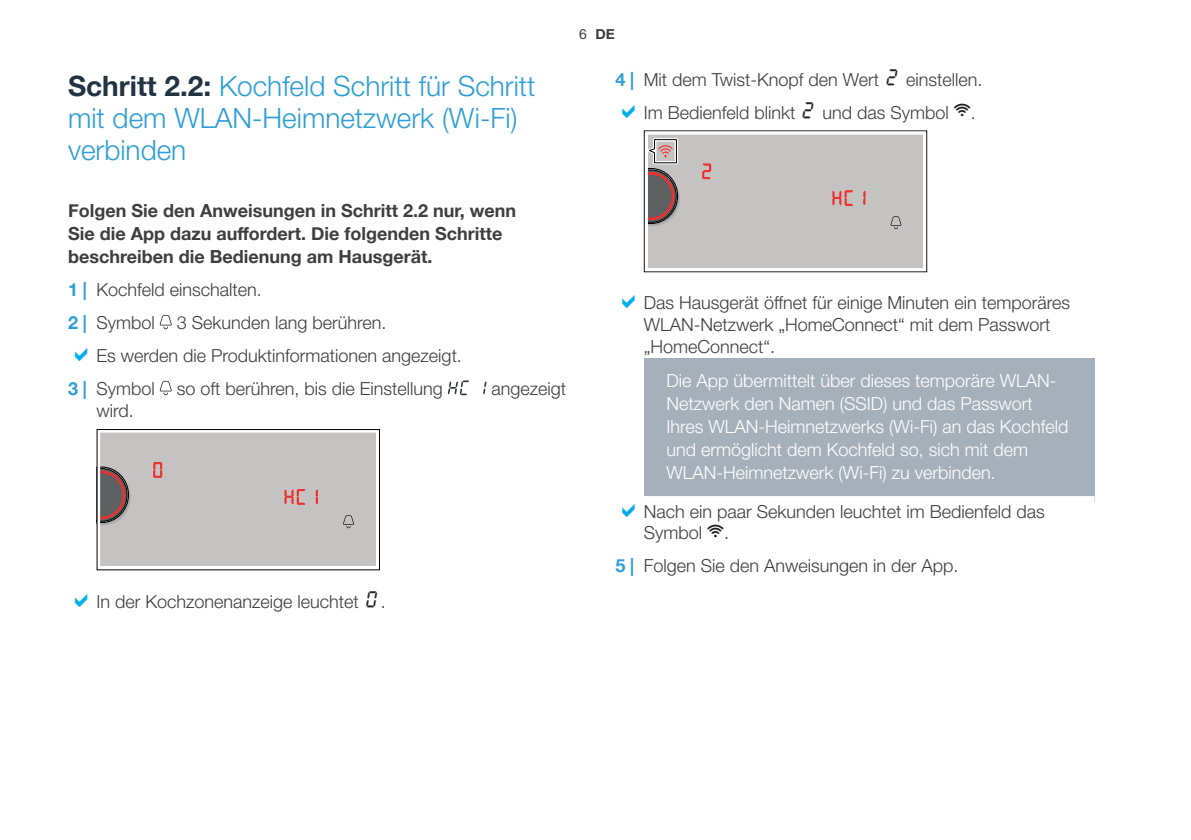
<style>
.page{position:relative;width:1191px;height:840px;background:#fff}
.page>*{position:absolute;margin:0;border:0;box-sizing:border-box;transform-origin:0 0}
.t1{font:300 28px/32px "Helvetica Neue";color:#2d9ed8}
.t2{font:300 18px/21.6px "Helvetica Neue";color:#3e3e3f}
.t3{font:300 18px/23px "Helvetica Neue";color:#fff}
.t4{font:700 18px/23px "Helvetica Neue";color:#3e3e3f}
.t5{font:700 14px "Helvetica Neue";color:#3e3e3f}
.s1{font-weight:700;color:#223444}
.s2{font-weight:400}
.s3{font-weight:700;color:#2d9ed8}
.s4{font-family:"BSH Symb All";font-weight:400;font-size:17.4px;color:#231f20}
</style>
<div class="page">
<svg style="left:160px;top:315px;width:12px;height:14px"></svg>
<svg style="left:160px;top:380px;width:12px;height:15px"></svg>
<svg style="left:448px;top:380px;width:21px;height:15px"></svg>
<svg style="left:483px;top:381px;width:3px;height:13px"></svg>
<svg style="left:96px;top:429px;width:283px;height:140px;background:#c3bfbe"></svg>
<div style="left:643px;top:358px;width:451px;height:143px;background:#a6b0bb"></div>
<div style="left:643px;top:496px;width:451px;height:10px;background:#fff"></div>
<svg style="left:643px;top:131px;width:283px;height:140px;background:#c4c0bf"></svg>
<h1 class="t1" style="left:68px;top:68px;width:469px"><span class="s1">Schritt 2.2:</span> Kochfeld Schritt für Schritt mit dem WLAN-Heimnetzwerk (Wi-Fi) verbinden</h1>
<p class="t5" style="left:579px;top:23px;width:37px"><span class="s2">6</span> DE</p>
<p class="t2" style="left:643px;top:61px;width:340px;line-height:33px;text-indent:-28px"><span class="s3">4 |</span> Mit dem Twist-Knopf den Wert <span class="s4">ƒ</span> einstellen.<br>Im Bedienfeld blinkt <span class="s4">ƒ</span> und das Symbol <sup>D</sup>.</p>
<p class="t4" style="left:68px;top:200px;width:450px">Folgen Sie den Anweisungen in Schritt 2.2 nur, wenn<br>Sie die App dazu auffordert. Die folgenden Schritte beschreiben die Bedienung am Hausgerät.</p>
<p class="t2" style="left:68px;top:277px;width:195px"><span class="s3">1 |</span> Kochfeld einschalten.</p>
<p class="t2" style="left:68px;top:310px;width:320px"><span class="s3">2 |</span> Symbol 3 Sekunden lang berühren.</p>
<p class="t2" style="left:96px;top:343px;width:367px">Es werden die Produktinformationen angezeigt.</p>
<p class="t2" style="left:68px;top:376px;width:376px"><span class="s3">3 |</span> Symbol so oft berühren, bis die Einstellung</p>
<p class="t2" style="left:491px;top:376px;width:76px">angezeigt</p>
<p class="t2" style="left:96px;top:398px;width:39px">wird.</p>
<p class="t2" style="left:96px;top:588px;width:291px">In der Kochzonenanzeige leuchtet <span class="s4">‹</span> .</p>
<p class="t2" style="left:643px;top:290px;width:428px">Das Hausgerät öffnet für einige Minuten ein temporäres<br>WLAN-Netzwerk „HomeConnect“ mit dem Passwort „HomeConnect“.</p>
<p class="t3" style="left:666px;top:367px;width:403px">Die App übermittelt über dieses temporäre WLAN-Netzwerk den Namen (SSID) und das Passwort Ihres WLAN-Heimnetzwerks (Wi-Fi) an das Kochfeld und ermöglicht dem Kochfeld so, sich mit dem WLAN-Heimnetzwerk (Wi-Fi) zu verbinden.</p>
<p class="t2" style="left:643px;top:499px;width:403px">Nach ein paar Sekunden leuchtet im Bedienfeld das<br>Symbol <sup>D</sup>.</p>
<p class="t2" style="left:615px;top:553px;width:345px"><span class="s3">5 |</span> Folgen Sie den Anweisungen in der App.</p>
</div>
